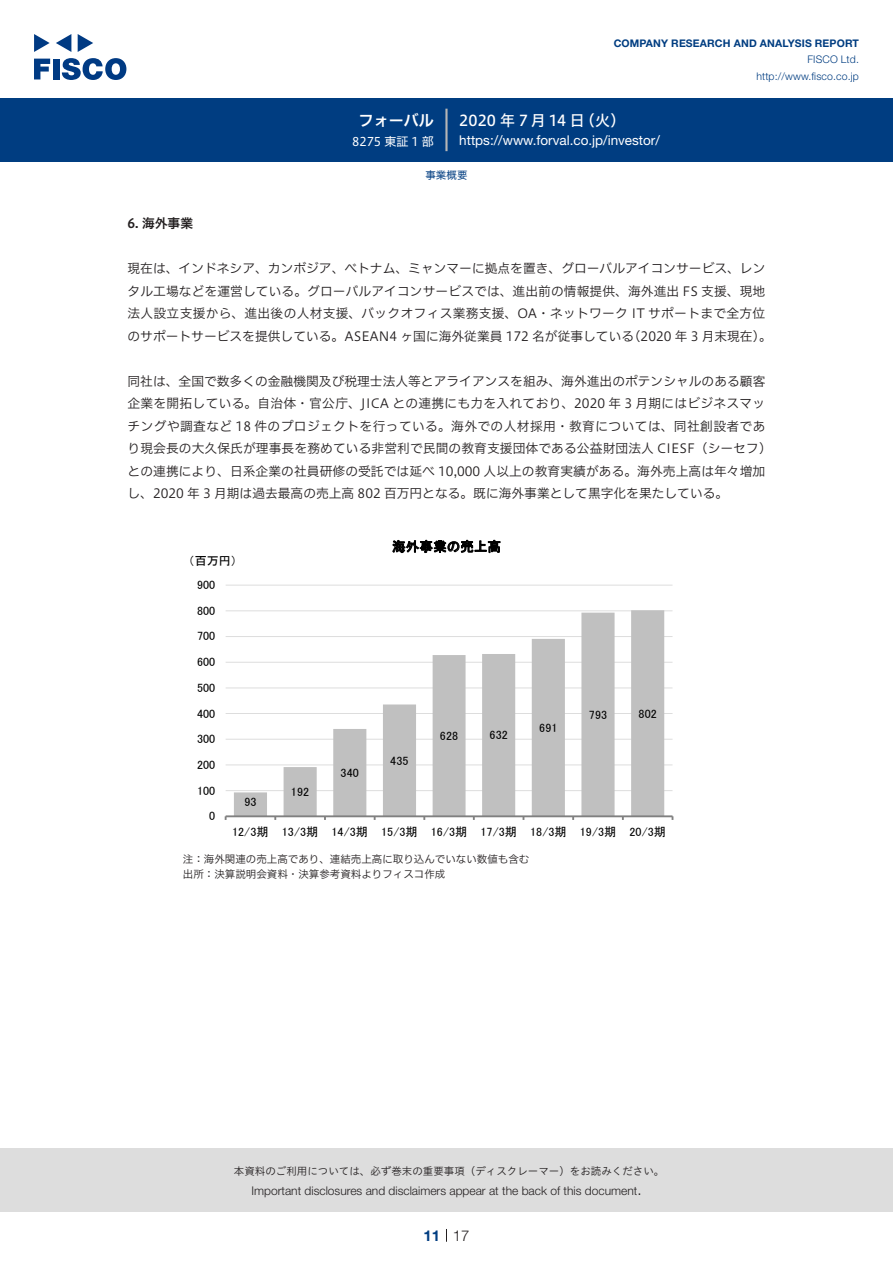
<style>
.page{position:relative;width:893px;height:1263px;background:#fff}
.page>*{position:absolute;margin:0;border:0;box-sizing:border-box;transform-origin:0 0}
.t1{font:15px "Hiragino UD Sans F Std N W5";letter-spacing:.005em;color:#fff}
.t2{font:15px "Hiragino UD Sans F Std N W6";color:#fff}
.t3{font:300 15px "Helvetica Neue LT Std";color:#231f20}
.t4{font:700 15px "Helvetica Neue LT Std";color:#003d81}
.t5{font:13.5px "Helvetica Neue LT Std";color:#fff}
.t6{font:13.5px "MS P Gothic";letter-spacing:.01em;color:#000}
.t7{font:12.75px/22.5px "Hiragino UD Sans F Std N W3";letter-spacing:.005em;color:#231f20}
.t8{font:12.75px "Hiragino UD Sans F Std N W6";color:#231f20}
.t9{font:12.15px "MS P Gothic";letter-spacing:.005em;color:#000}
.t10{font:12px "MS P Gothic";letter-spacing:.005em;color:#000}
.t11{font:300 12px "Helvetica Neue LT Std";color:#231f20}
.t12{font:12px "Hiragino UD Sans F Std N W4";color:#fff}
.t13{font:10.5px/15px "Hiragino UD Sans F Std N W3";color:#231f20}
.t14{font:10.5px "Hiragino UD Sans Std W3";color:#231f20}
.t15{font:700 10.5px "Helvetica Neue LT Std";letter-spacing:.015em;color:#003d81}
.t16{font:300 10.5px/16.5px "Helvetica Neue LT Std";letter-spacing:.015em;color:#003d81;text-align:right}
.t17{font:10.5px "Hiragino UD Sans F Std N W4";color:#003d81}
</style>
<div class="page">
<div style="left:0;top:1148px;width:893px;height:64px;background:#ddd"></div>
<svg style="left:34px;top:59px;width:16px;height:20px"></svg>
<div style="left:53px;top:59px;width:6px;height:20px;background:#003a83"></div>
<svg style="left:62px;top:58px;width:64px;height:22px"></svg>
<svg style="left:34px;top:34px;width:16px;height:18px"></svg>
<svg style="left:78px;top:34px;width:15px;height:18px"></svg>
<svg style="left:56px;top:34px;width:15px;height:18px"></svg>
<div style="left:0;top:98px;width:893px;height:64px;background:#003d81"></div>
<hr style="left:445px;top:109px;width:3px;height:42px;background:#b5b5b6">
<svg style="left:446px;top:1229px;width:1px;height:13px"></svg>
<hr style="left:226px;top:790px;width:446px;height:1px;background:#ddd">
<hr style="left:226px;top:764px;width:446px;height:1px;background:#ddd">
<hr style="left:226px;top:739px;width:446px;height:1px;background:#ddd">
<hr style="left:226px;top:713px;width:446px;height:1px;background:#ddd">
<hr style="left:226px;top:688px;width:446px;height:1px;background:#ddd">
<hr style="left:226px;top:662px;width:446px;height:1px;background:#ddd">
<hr style="left:226px;top:636px;width:446px;height:1px;background:#ddd">
<hr style="left:226px;top:610px;width:446px;height:1px;background:#ddd">
<hr style="left:226px;top:585px;width:446px;height:1px;background:#ddd">
<svg style="left:234px;top:610px;width:430px;height:205px"></svg>
<hr style="left:226px;top:815px;width:446px;height:2px;background:#808080">
<p class="t2" style="left:359px;top:109px;width:77px">フォーバル</p>
<p class="t12" style="left:352px;top:132px;width:83px">8275 東証 1 部</p>
<p class="t15" style="left:614px;top:37px;width:247px">COMPANY RESEARCH AND ANALYSIS REPORT</p>
<p class="t16" style="left:756px;top:51px;width:104px">FISCO Ltd. http://www.fisco.co j p.</p>
<p class="t1" style="left:580px;top:109px;width:47px">（火(</p>
<p class="t1" style="left:459px;top:109px;width:127px">2020 年 7 月 14 日</p>
<p class="t5" style="left:459px;top:132px;width:202px">https://www.forval.co j p. /investor/</p>
<p class="t17" style="left:425px;top:167px;width:43px">事業概要</p>
<p class="t8" style="left:128px;top:214px;width:67px">6. 海外事業</p>
<p class="t7" style="left:128px;top:256px;width:639px">現在は、インドネシア、カンボジア、ベトナム、ミャンマーに拠点を置き、グローバルアイコンサービス、レン</p>
<p class="t7" style="left:128px;top:279px;width:639px">タル工場などを運営している。グローバルアイコンサービスでは、進出前の情報提供、海外進出 FS 支援、現地</p>
<p class="t7" style="left:128px;top:301px;width:639px">法人設立支援から、進出後の人材支援、バックオフィス業務支援、OA・ネットワーク IT サポートまで全方位</p>
<p class="t7" style="left:628px;top:324px;width:145px">（2020 年 3 月末現在。(</p>
<p class="t7" style="left:128px;top:324px;width:508px">のサポートサービスを提供している。ASEAN4 ヶ国に海外従業員 172 名が従事している</p>
<p class="t7" style="left:128px;top:369px;width:646px">同社は、全国で数多くの金融機関及び税理士法人等とアライアンスを組み、海外進出のポテンシャルのある顧客企業を開拓している。自治体・官公庁、JICA との連携にも力を入れており、2020 年 3 月期にはビジネスマッチングや調査など 18 件のプロジェクトを行っている。海外での人材採用・教育については、同社創設者であり現会長の大久保氏が理事長を務めている非営利で民間の教育支援団体である公益財団法人 CIESF（シーセフ(との連携により、日系企業の社員研修の受託では延べ 10,000 人以上の教育実績がある。海外売上高は年々増加し、2020 年 3 月期は過去最高の売上高 802 百万円となる。既に海外事業として黒字化を果たしている。</p>
<p class="t10" style="left:189px;top:555px;width:50px">（百万円(</p>
<p class="t10" style="left:197px;top:579px;width:20px">900</p>
<p class="t10" style="left:197px;top:604px;width:20px">800</p>
<p class="t10" style="left:197px;top:630px;width:20px">700</p>
<p class="t10" style="left:197px;top:656px;width:20px">600</p>
<p class="t10" style="left:197px;top:681px;width:20px">500</p>
<p class="t10" style="left:197px;top:707px;width:20px">400</p>
<p class="t9" style="left:197px;top:733px;width:20px">300</p>
<p class="t10" style="left:197px;top:759px;width:20px">200</p>
<p class="t10" style="left:197px;top:784px;width:20px">100</p>
<p class="t10" style="left:209px;top:810px;width:8px">0</p>
<p class="t10" style="left:244px;top:796px;width:14px">93</p>
<p class="t10" style="left:232px;top:825px;width:38px">12/3期</p>
<p class="t9" style="left:291px;top:785px;width:20px">192</p>
<p class="t10" style="left:282px;top:825px;width:38px">13/3期</p>
<p class="t10" style="left:341px;top:767px;width:20px">340</p>
<p class="t10" style="left:331px;top:825px;width:38px">14/3期</p>
<p class="t6" style="left:392px;top:540px;width:110px">海外事業の売上高</p>
<p class="t10" style="left:390px;top:754px;width:20px">435</p>
<p class="t10" style="left:440px;top:730px;width:20px">628</p>
<p class="t10" style="left:490px;top:729px;width:20px">632</p>
<p class="t10" style="left:539px;top:721px;width:20px">691</p>
<p class="t10" style="left:381px;top:825px;width:38px">15/3期</p>
<p class="t10" style="left:431px;top:825px;width:38px">16/3期</p>
<p class="t10" style="left:480px;top:825px;width:38px">17/3期</p>
<p class="t10" style="left:530px;top:825px;width:38px">18/3期</p>
<p class="t13" style="left:183px;top:851px;width:348px">注：海外関連の売上高であり、連結売上高に取り込んでいない数値も含む出所：決算説明会資料・決算参考資料よりフィスコ作成</p>
<p class="t10" style="left:589px;top:708px;width:20px">793</p>
<p class="t10" style="left:639px;top:707px;width:20px">802</p>
<p class="t10" style="left:580px;top:825px;width:38px">19/3期</p>
<p class="t10" style="left:629px;top:825px;width:38px">20/3期</p>
<p class="t14" style="left:234px;top:1163px;width:432px">本資料のご利用については、必ず巻末の重要事項（ディスクレーマー）をお読みください。</p>
<p class="t3" style="left:637px;top:1180px;width:6px">.</p>
<p class="t11" style="left:251px;top:1183px;width:387px">Important disclosures and disclaimers appear at the back of this document</p>
<p class="t4" style="left:423px;top:1226px;width:18px">11</p>
<p class="t3" style="left:453px;top:1226px;width:18px">17</p>
</div>
